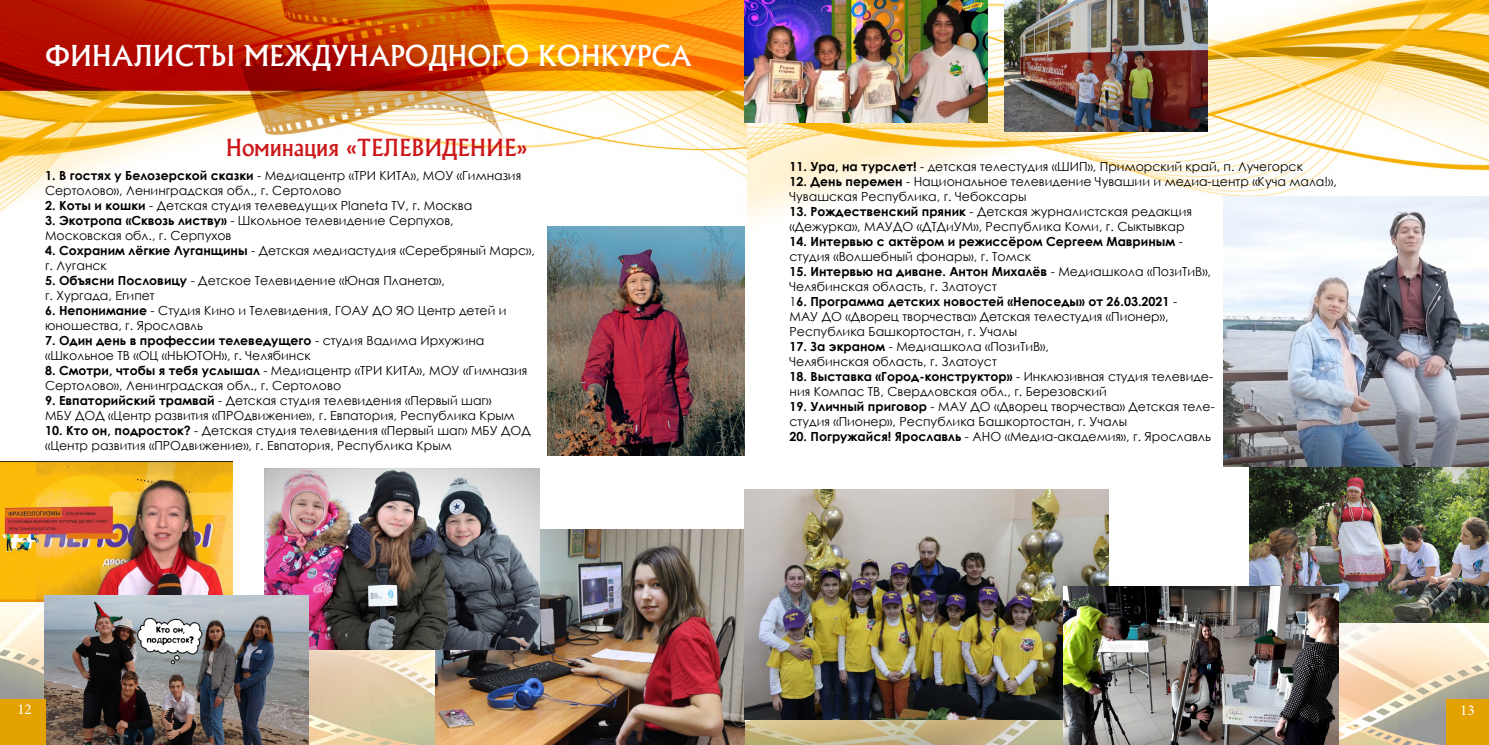
<style>
.page{position:relative;width:1489px;height:745px;background:#fff}
.page>*{position:absolute;margin:0;border:0;box-sizing:border-box;transform-origin:0 0}
.t1{font:500 27.5px "Albertus";color:#fff}
.t2{font:500 22.5px "Albertus";color:#cd171a}
.t3{font:15px "Minion Pro";color:#fff}
.t4{font:12.5px/15px "Century Gothic";color:#000}
.t5{font:700 12.5px/15px "Century Gothic";color:#000}
.s1{font-weight:700}
.s2{font-weight:400}
</style>
<div class="page">
<img style="left:0;top:0;width:1488px;height:744px">
<img style="left:1249px;top:466px;width:239px;height:156px">
<img style="left:1222px;top:196px;width:266px;height:270px">
<img style="left:435px;top:529px;width:309px;height:215px">
<img style="left:264px;top:468px;width:275px;height:181px">
<img style="left:547px;top:226px;width:197px;height:229px">
<img style="left:0;top:461px;width:232px;height:139px">
<img style="left:744px;top:489px;width:364px;height:229px">
<img style="left:1004px;top:0;width:203px;height:131px">
<img style="left:1063px;top:586px;width:275px;height:158px">
<img style="left:744px;top:0;width:243px;height:123px">
<img style="left:45px;top:595px;width:264px;height:149px">
<div style="left:1446px;top:699px;width:42px;height:45px;background:#e4a200"></div>
<div style="left:0;top:699px;width:45px;height:45px;background:#e4a200"></div>
<h1 class="t1" style="left:45px;top:39px;width:648px">ФИНАЛИСТЫ МЕЖДУНАРОДНОГО КОНКУРСА</h1>
<h2 class="t2" style="left:226px;top:134px;width:303px">Номинация «ТЕЛЕВИДЕНИЕ»</h2>
<p class="t4" style="left:45px;top:167px;width:477px"><span class="s1">1. В гостях у Белозерской сказки</span> - Медиацентр «ТРИ КИТА», МОУ «Гимназия<br>Сертолово», Ленинградская обл., г. Сертолово</p>
<p class="t4" style="left:45px;top:197px;width:429px"><span class="s1">2. Коты и кошки</span> - Детская студия телеведущих Planeta TV, г. Москва</p>
<p class="t4" style="left:45px;top:212px;width:410px"><span class="s1">3. Экотропа «Сквозь листву»</span> - Школьное телевидение Серпухов,<br>Московская обл., г. Серпухов</p>
<p class="t4" style="left:45px;top:242px;width:491px"><span class="s1">4. Сохраним лёгкие Луганщины</span> - Детская медиастудия «Серебряный Марс», г. Луганск</p>
<p class="t4" style="left:45px;top:272px;width:401px"><span class="s1">5. Объясни Пословицу</span> - Детское Телевидение «Юная Планета», г. Хургада, Египет</p>
<p class="t4" style="left:45px;top:302px;width:463px"><span class="s1">6. Непонимание</span> - Студия Кино и Телевидения, ГОАУ ДО ЯО Центр детей и юношества, г. Ярославль</p>
<p class="t4" style="left:45px;top:332px;width:441px"><span class="s1">7. Один день в профессии телеведущего</span> - студия Вадима Ирхужина «Школьное ТВ «ОЦ «НЬЮТОН», г. Челябинск</p>
<p class="t4" style="left:45px;top:362px;width:484px"><span class="s1">8. Смотри, чтобы я тебя услышал</span> - Медиацентр «ТРИ КИТА», МОУ «Гимназия<br>Сертолово», Ленинградская обл., г. Сертолово</p>
<p class="t4" style="left:45px;top:392px;width:471px"><span class="s1">9. Евпаторийский трамвай</span> - Детская студия телевидения «Первый шаг»<br>МБУ ДОД «Центр развития «ПРОдвижение», г. Евпатория, Республика Крым</p>
<p class="t4" style="left:45px;top:422px;width:487px"><span class="s1">10. Кто он, подросток?</span> - Детская студия телевидения «Первый шаг» МБУ ДОД «Центр развития «ПРОдвижение», г. Евпатория, Республика Крым</p>
<p class="t4" style="left:789px;top:158px;width:515px"><span class="s1">11. Ура, на турслет!</span> - детская телестудия «ШИП», Приморский край, п. Лучегорск</p>
<p class="t4" style="left:789px;top:173px;width:549px"><span class="s1">12. День перемен</span> - Национальное телевидение Чувашии и медиа-центр «Куча мала!»,<br>Чувашская Республика, г. Чебоксары</p>
<p class="t4" style="left:789px;top:203px;width:404px"><span class="s1">13. Рождественский пряник</span> - Детская журналистская редакция «Дежурка», МАУДО «ДТДиУМ», Республика Коми, г. Сыктывкар</p>
<p class="t5" style="left:789px;top:233px;width:395px">14. Интервью с актёром и режиссёром Сергеем Мавриным <span class="s2">- студия «Волшебный фонарь», г. Томск</span></p>
<p class="t4" style="left:789px;top:263px;width:423px"><span class="s1">15. Интервью на диване. Антон Михалёв</span> - Медиашкола «ПозиТиВ»,<br>Челябинская область, г. Златоуст</p>
<p class="t4" style="left:789px;top:293px;width:389px">1<span class="s1">6. Программа детских новостей «Непоседы» от 26.03.2021</span> -<br>МАУ ДО «Дворец творчества» Детская телестудия «Пионер»,<br>Республика Башкортостан, г. Учалы</p>
<p class="t4" style="left:789px;top:338px;width:261px"><span class="s1">17. За экраном</span> - Медиашкола «ПозиТиВ»,<br>Челябинская область, г. Златоуст</p>
<p class="t4" style="left:789px;top:368px;width:425px"><span class="s1">18. Выставка «Город-конструктор»</span> - Инклюзивная студия телевиде&shy;ния Компас ТВ, Свердловская обл., г. Березовский</p>
<p class="t4" style="left:789px;top:398px;width:427px"><span class="s1">19. Уличный приговор</span> - МАУ ДО «Дворец творчества» Детская теле&shy;студия «Пионер», Республика Башкортостан, г. Учалы</p>
<p class="t4" style="left:789px;top:428px;width:423px"><span class="s1">20. Погружайся! Ярославль</span> - АНО «Медиа-академия», г. Ярославль</p>
<p class="t3" style="left:17px;top:698px;width:16px">12</p>
<p class="t3" style="left:1460px;top:700px;width:16px">13</p>
</div>
